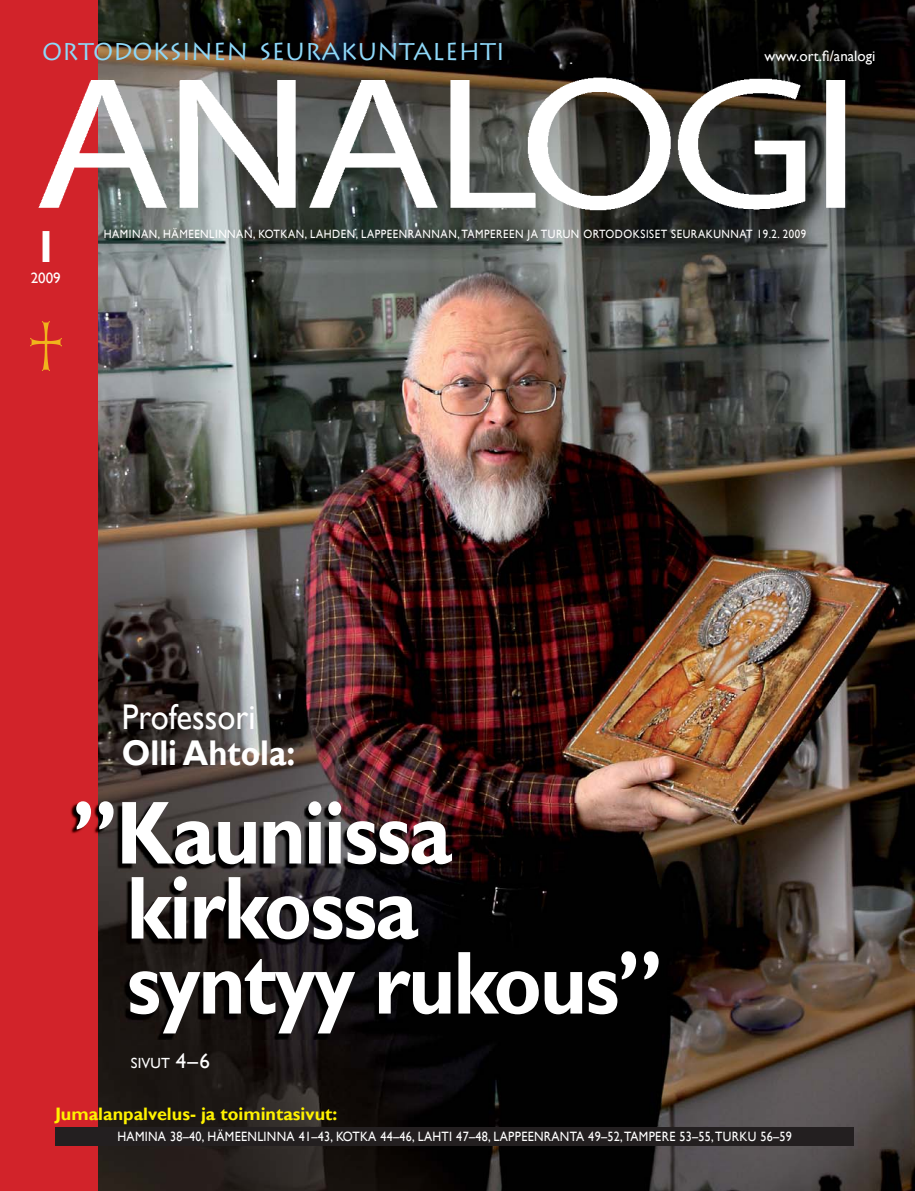
<style>
.page{position:relative;width:915px;height:1191px;background:#fff}
.page>*{position:absolute;margin:0;border:0;box-sizing:border-box;transform-origin:0 0}
.t1{font:700 90px/75px "Gill Sans";letter-spacing:-.025em;color:#fff;scale:.9 1}
.t2{font:700 45px "Gill Sans";color:#fff}
.t3{font:700 35.7px "Gill Sans";color:#fff;scale:.91 1}
.t4{font:35.7px "Gill Sans";color:#fff;scale:.91 1}
.t5{font:24.3px "Lithos Pro";color:#8ed8f8}
.t6{font:700 18px "Gill Sans";color:#fff200}
.t7{font:15px "Gill Sans";color:#fff}
.t8{font:14.7px "Gill Sans";letter-spacing:.01em;color:#fff}
.t9{font:13.5px "Gill Sans";letter-spacing:.025em;color:#fff;scale:.9 1}
.t10{font:12px "Gill Sans";letter-spacing:.05em;color:#fff;scale:.9 1}
.s1{font-size:21px}
</style>
<div class="page">
<img style="left:98px;top:0;width:816px;height:1190px">
<div style="left:1px;top:0;width:97px;height:1190px;background:#d2232a"></div>
<img style="left:38px;top:77px;width:828px;height:143px">
<img style="left:30px;top:322px;width:32px;height:48px">
<div style="left:55px;top:1127px;width:798px;height:18px;background:#231f20"></div>
<img style="left:70px;top:803px;width:586px;height:236px">
<h3 class="t5" style="left:42px;top:37px;width:464px">ORTODOKSINEN SEURAKUNTALEHTI</h3>
<p class="t7" style="left:764px;top:47px;width:112px">www.ort.fi/analogi</p>
<h2 class="t2" style="left:34px;top:220px;width:26px">1</h2>
<p class="t7" style="left:31px;top:269px;width:31px">2009</p>
<p class="t10" style="left:104px;top:227px;width:781px">HAMINAN, HÄMEENLINNAN, KOTKAN, LAHDEN, LAPPEENRANNAN, TAMPEREEN JA TURUN ORTODOKSISET SEURAKUNNAT 19.2. 2009</p>
<h3 class="t4" style="left:122px;top:696px;width:148px">Professori</h3>
<h3 class="t3" style="left:122px;top:732px;width:192px">Olli Ahtola:</h3>
<h1 class="t1" style="left:126px;top:794px;width:597px;text-indent:-54px">”Kauniissa kirkossa syntyy rukous”</h1>
<p class="t8" style="left:131px;top:1054px;width:81px">SIVUT <span class="s1">4–6</span></p>
<h3 class="t6" style="left:55px;top:1103px;width:283px">Jumalanpalvelus- ja toimintasivut:</h3>
<p class="t9" style="left:117px;top:1128px;width:750px">HAMINA 38–40, HÄMEENLINNA 41–43, KOTKA 44–46, LAHTI 47–48, LAPPEENRANTA 49–52, TAMPERE 53–55, TURKU 56–59</p>
</div>
